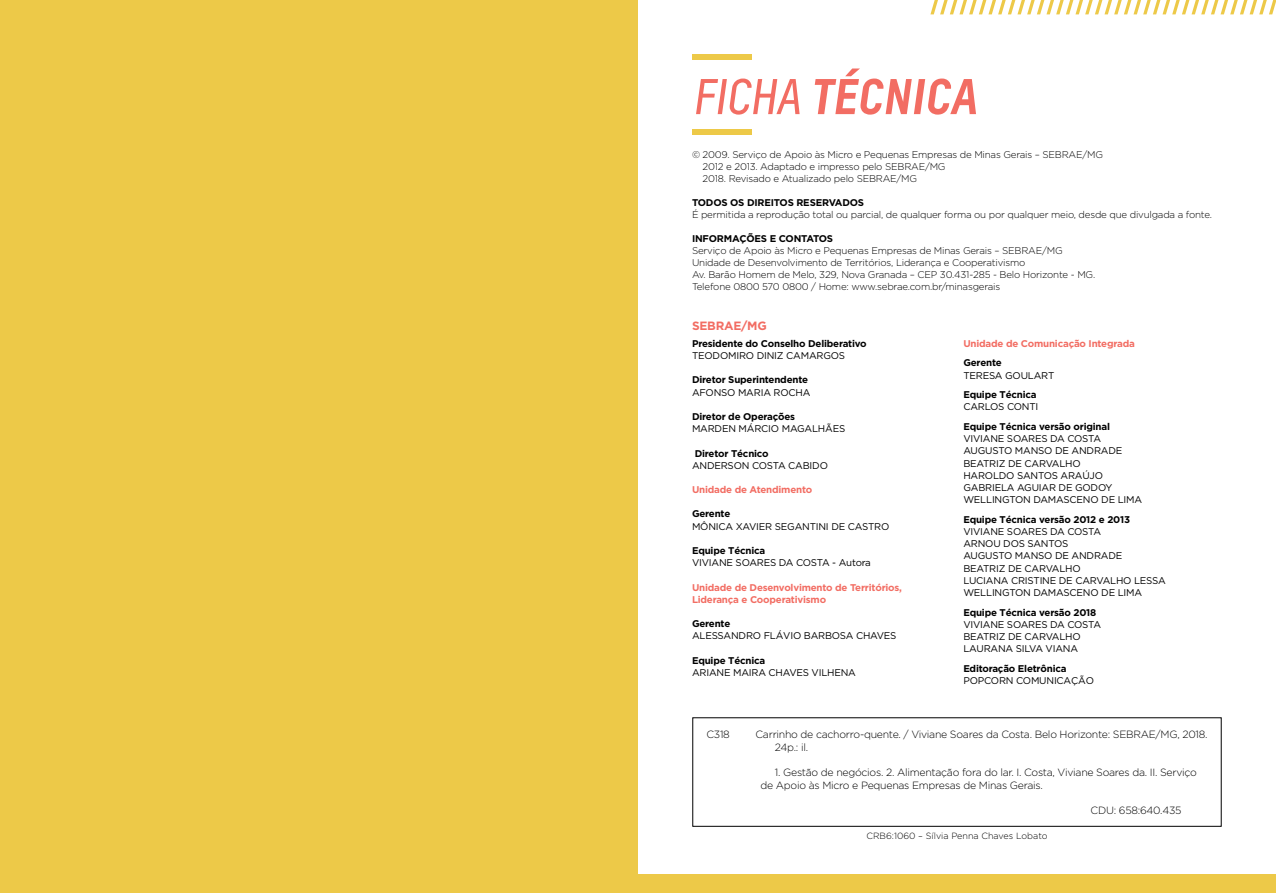
<style>
.page{position:relative;width:1276px;height:893px;background:#fff}
.page>*{position:absolute;margin:0;border:0;box-sizing:border-box;transform-origin:0 0}
.t1{font:italic 700 50.1px "Decima Pro A";letter-spacing:-.02em;color:#f26d63}
.t2{font:700 12px "Gotham";letter-spacing:-.02em;color:#f26d63}
.t3{font:300 10.5px/12.6px "Gotham";letter-spacing:-.025em;color:#000}
.t4{font:9.75px/12.1px "Gotham";letter-spacing:-.02em;color:#000}
.t5{font:300 9.75px/12px "Gotham";letter-spacing:-.02em;color:#000}
.t6{font:700 9.75px "Gotham";letter-spacing:-.02em;color:#000}
.t7{font:700 9.75px/12.1px "Gotham";letter-spacing:-.02em;color:#f26d63}
.t8{font:300 9px "Gotham";color:#000}
.s1{font-weight:400}
</style>
<div class="page">
<div style="left:0;top:874px;width:1276px;height:19px;background:#edc948"></div>
<svg style="left:930px;top:0;width:346px;height:14px"></svg>
<div style="left:0;top:0;width:638px;height:893px;background:#edc948"></div>
<div style="left:692px;top:54px;width:59px;height:5px;background:#edc948"></div>
<div style="left:692px;top:129px;width:59px;height:6px;background:#edc948"></div>
<div style="left:692px;top:717px;width:529px;height:110px;border:1px solid #000"></div>
<h1 class="t1" style="left:692px;top:67px;width:286px"><span class="s1">Ficha</span> TÉCNICA</h1>
<p class="t5" style="left:702px;top:148px;width:402px;text-indent:-11px">© 2009. Serviço de Apoio às Micro e Pequenas Empresas de Minas Gerais – SEBRAE/MG<br>2012 e 2013. Adaptado e impresso pelo SEBRAE/MG<br>2018. Revisado e Atualizado pelo SEBRAE/MG</p>
<p class="t6" style="left:692px;top:196px;width:174px">TODOS OS DIREITOS RESERVADOS</p>
<p class="t5" style="left:692px;top:208px;width:521px">É permitida a reprodução total ou parcial, de qualquer forma ou por qualquer meio, desde que divulgada a fonte.</p>
<p class="t6" style="left:692px;top:232px;width:143px">INFORMAÇÕES E CONTATOS</p>
<p class="t5" style="left:692px;top:244px;width:405px">Serviço de Apoio às Micro e Pequenas Empresas de Minas Gerais – SEBRAE/MG Unidade de Desenvolvimento de Territórios, Liderança e Cooperativismo<br>Av. Barão Homem de Melo, 329, Nova Granada – CEP 30.431-285 - Belo Horizonte - MG.<br>Telefone 0800 570 0800 / Home: www.sebrae.com.br/minasgerais</p>
<p class="t2" style="left:692px;top:319px;width:76px">SEBRAE/MG</p>
<p class="t6" style="left:692px;top:338px;width:176px">Presidente do Conselho Deliberativo</p>
<p class="t4" style="left:692px;top:349px;width:155px">TEODOMIRO DINIZ CAMARGOS</p>
<p class="t6" style="left:692px;top:374px;width:117px">Diretor Superintendente</p>
<p class="t4" style="left:692px;top:386px;width:120px">AFONSO MARIA ROCHA</p>
<p class="t6" style="left:692px;top:411px;width:104px">Diretor de Operações</p>
<p class="t4" style="left:692px;top:422px;width:155px">MARDEN MÁRCIO MAGALHÃES</p>
<p class="t6" style="left:695px;top:447px;width:75px">Diretor Técnico</p>
<p class="t4" style="left:692px;top:459px;width:137px">ANDERSON COSTA CABIDO</p>
<p class="t7" style="left:692px;top:483px;width:122px">Unidade de Atendimento</p>
<p class="t6" style="left:692px;top:508px;width:40px">Gerente</p>
<p class="t4" style="left:692px;top:520px;width:199px">MÔNICA XAVIER SEGANTINI DE CASTRO</p>
<p class="t6" style="left:692px;top:545px;width:75px">Equipe Técnica</p>
<p class="t4" style="left:692px;top:556px;width:180px">VIVIANE SOARES DA COSTA - Autora</p>
<p class="t7" style="left:692px;top:581px;width:211px">Unidade de Desenvolvimento de Territórios,<br>Liderança e Cooperativismo</p>
<p class="t6" style="left:692px;top:618px;width:40px">Gerente</p>
<p class="t4" style="left:692px;top:630px;width:206px">ALESSANDRO FLÁVIO BARBOSA CHAVES</p>
<p class="t6" style="left:692px;top:655px;width:75px">Equipe Técnica</p>
<p class="t4" style="left:692px;top:666px;width:165px">ARIANE MAIRA CHAVES VILHENA</p>
<p class="t7" style="left:963px;top:337px;width:173px">Unidade de Comunicação Integrada</p>
<p class="t6" style="left:963px;top:357px;width:40px">Gerente</p>
<p class="t4" style="left:963px;top:369px;width:92px">TERESA GOULART</p>
<p class="t6" style="left:963px;top:389px;width:75px">Equipe Técnica</p>
<p class="t4" style="left:963px;top:401px;width:76px">CARLOS CONTI</p>
<p class="t6" style="left:963px;top:421px;width:148px">Equipe Técnica versão original</p>
<p class="t4" style="left:963px;top:433px;width:180px">VIVIANE SOARES DA COSTA<br>AUGUSTO MANSO DE ANDRADE<br>BEATRIZ DE CARVALHO<br>HAROLDO SANTOS ARAÚJO<br>GABRIELA AGUIAR DE GODOY<br>WELLINGTON DAMASCENO DE LIMA</p>
<p class="t6" style="left:963px;top:514px;width:168px">Equipe Técnica versão 2012 e 2013</p>
<p class="t4" style="left:963px;top:525px;width:204px">VIVIANE SOARES DA COSTA<br>ARNOU DOS SANTOS<br>AUGUSTO MANSO DE ANDRADE<br>BEATRIZ DE CARVALHO<br>LUCIANA CRISTINE DE CARVALHO LESSA<br>WELLINGTON DAMASCENO DE LIMA</p>
<p class="t6" style="left:963px;top:607px;width:134px">Equipe Técnica versão 2018</p>
<p class="t4" style="left:963px;top:618px;width:139px">VIVIANE SOARES DA COSTA<br>BEATRIZ DE CARVALHO<br>LAURANA SILVA VIANA</p>
<p class="t6" style="left:963px;top:663px;width:105px">Editoração Eletrônica</p>
<p class="t4" style="left:963px;top:674px;width:132px">POPCORN COMUNICAÇÃO</p>
<p class="t3" style="left:706px;top:728px;width:25px">C318</p>
<p class="t3" style="left:775px;top:728px;width:434px;text-indent:-19px">Carrinho de cachorro-quente. / Viviane Soares da Costa. Belo Horizonte: SEBRAE/MG, 2018.<br>24p.: il.</p>
<p class="t3" style="left:760px;top:766px;width:438px;text-indent:14px">1. Gestão de negócios. 2. Alimentação fora do lar. I. Costa, Viviane Soares da. II. Serviço de Apoio às Micro e Pequenas Empresas de Minas Gerais.</p>
<p class="t3" style="left:1090px;top:804px;width:92px">CDU: 658:640.435</p>
<p class="t8" style="left:866px;top:831px;width:183px">CRB6:1060 – Sílvia Penna Chaves Lobato</p>
</div>
